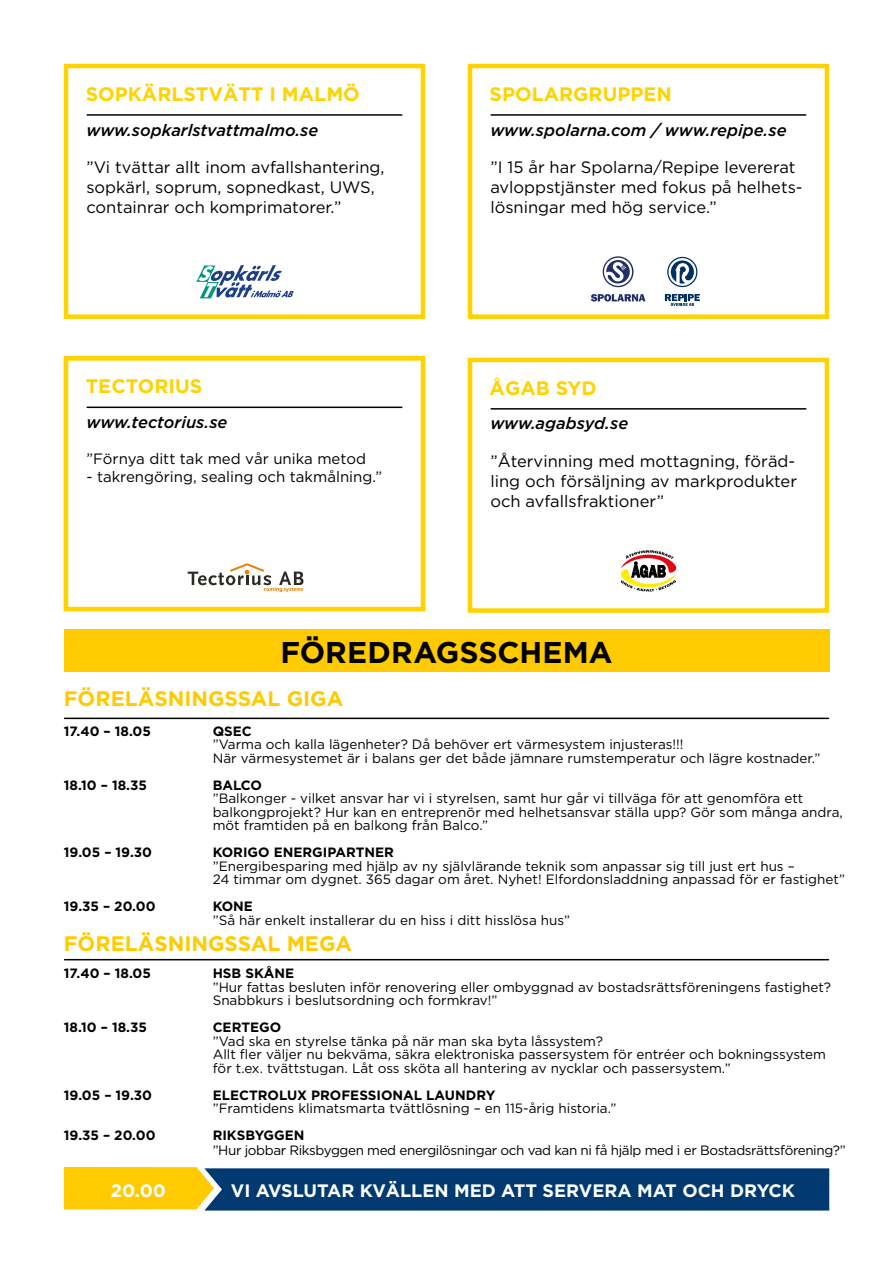
<style>
.page{position:relative;width:893px;height:1263px;background:#fff}
.page>*{position:absolute;margin:0;border:0;box-sizing:border-box;transform-origin:0 0}
.t1{font:700 30px "Gotham";color:#000}
.t2{font:700 24px "Gotham";color:#ffd300}
.t3{font:700 21px "Gotham";color:#ffcb00}
.t4{font:700 19.5px "Gotham";color:#ffd300}
.t5{font:700 18px "Gotham";color:#fff}
.t6{font:16.5px/19.8px "Gotham";color:#000}
.t7{font:italic 500 16.5px "Gotham";color:#000}
.t8{font:15px "Gotham";color:#000}
.t9{font:13.5px/13.5px "Gotham";color:#000}
.t10{font:700 13.5px "Gotham";color:#000}
.t11{font:13.5px "Gotham";letter-spacing:-.03em;color:#000}
</style>
<div class="page">
<div style="left:64px;top:64px;width:361px;height:255px;border:4px solid #ffd300"></div>
<hr style="left:87px;top:114px;width:315px;height:2px;background:#000">
<svg style="left:196px;top:265px;width:98px;height:33px"></svg>
<div style="left:468px;top:64px;width:361px;height:255px;border:4px solid #ffd300"></div>
<hr style="left:491px;top:114px;width:315px;height:2px;background:#000">
<svg style="left:603px;top:256px;width:30px;height:31px"></svg>
<svg style="left:604px;top:258px;width:28px;height:28px"></svg>
<svg style="left:591px;top:294px;width:54px;height:7px"></svg>
<svg style="left:667px;top:257px;width:30px;height:30px"></svg>
<svg style="left:668px;top:258px;width:28px;height:28px"></svg>
<svg style="left:665px;top:294px;width:35px;height:12px"></svg>
<div style="left:468px;top:358px;width:361px;height:255px;border:4px solid #ffd300"></div>
<hr style="left:491px;top:408px;width:315px;height:2px;background:#000">
<svg style="left:621px;top:550px;width:55px;height:41px"></svg>
<svg style="left:64px;top:1167px;width:765px;height:43px;background:#385b61"></svg>
<hr style="left:65px;top:718px;width:763px;height:1px;background:#000">
<div style="left:64px;top:629px;width:765px;height:42px;background:#ffcb00"></div>
<hr style="left:65px;top:959px;width:763px;height:1px;background:#000">
<div style="left:64px;top:356px;width:361px;height:255px;border:4px solid #ffd300"></div>
<hr style="left:87px;top:407px;width:315px;height:1px;background:#000">
<svg style="left:188px;top:563px;width:115px;height:29px"></svg>
<h3 class="t4" style="left:86px;top:82px;width:276px">SOPKÄRLSTVÄTT I MALMÖ</h3>
<p class="t7" style="left:86px;top:120px;width:233px">www.sopkarlstvattmalmo.se</p>
<p class="t6" style="left:86px;top:157px;width:300px">”Vi tvättar allt inom avfallshantering, sopkärl, soprum, sopnedkast, UWS, containrar och komprimatorer.”</p>
<h3 class="t4" style="left:86px;top:375px;width:118px">TECTORIUS</h3>
<p class="t7" style="left:86px;top:411px;width:143px">www.tectorius.se</p>
<p class="t8" style="left:86px;top:450px;width:281px">”Förnya ditt tak med vår unika metod</p>
<p class="t8" style="left:86px;top:468px;width:297px">- takrengöring, sealing och takmålning.”</p>
<h2 class="t2" style="left:86px;top:375px;width:61px">IREC</h2>
<p class="t7" style="left:132px;top:411px;width:55px">irec.se</p>
<p class="t6" style="left:86px;top:450px;width:314px">”VI HAR FRAMTIDENS SYSTEM FÖR<br>MODERN AVFALLSHANTERING. Brett</p>
<h3 class="t4" style="left:490px;top:82px;width:184px">SPOLARGRUPPEN</h3>
<p class="t7" style="left:490px;top:120px;width:298px">www.spolarna.com / www.repipe.se</p>
<p class="t6" style="left:490px;top:157px;width:314px">”I 15 år har Spolarna/Repipe levererat avloppstjänster med fokus på helhets&shy;lösningar med hög service.”</p>
<h3 class="t4" style="left:490px;top:376px;width:109px">ÅGAB SYD</h3>
<p class="t7" style="left:490px;top:414px;width:139px">www.agabsyd.se</p>
<p class="t6" style="left:490px;top:451px;width:308px;text-align:justify">”Återvinning med mottagning, föräd&shy;ling och försäljning av markprodukter och avfallsfraktioner”</p>
<h1 class="t1" style="left:281px;top:635px;width:334px">FÖREDRAGSSCHEMA</h1>
<h3 class="t3" style="left:64px;top:686px;width:281px">FÖRELÄSNINGSSAL GIGA</h3>
<p class="t10" style="left:64px;top:723px;width:89px">17.40 – 18.05</p>
<p class="t10" style="left:213px;top:723px;width:41px">QSEC</p>
<p class="t9" style="left:213px;top:737px;width:609px">”Varma och kalla lägenheter? Då behöver ert värmesystem injusteras!!!<br>När värmesystemet är i balans ger det både jämnare rumstemperatur och lägre kostnader.”</p>
<p class="t10" style="left:64px;top:777px;width:85px">18.10 – 18.35</p>
<p class="t10" style="left:213px;top:777px;width:51px">BALCO</p>
<p class="t9" style="left:213px;top:791px;width:632px">”Balkonger - vilket ansvar har vi i styrelsen, samt hur går vi tillväga för att genomföra ett balkongprojekt? Hur kan en entreprenör med helhetsansvar ställa upp? Gör som många andra, möt framtiden på en balkong från Balco.”</p>
<p class="t10" style="left:64px;top:844px;width:90px">19.05 – 19.30</p>
<p class="t10" style="left:213px;top:844px;width:183px">KORIGO ENERGIPARTNER</p>
<p class="t9" style="left:213px;top:859px;width:634px">”Energibesparing med hjälp av ny självlärande teknik som anpassar sig till just ert hus –<br>24 timmar om dygnet. 365 dagar om året. Nyhet! Elfordonsladdning anpassad för er fastighet”</p>
<p class="t10" style="left:64px;top:898px;width:93px">19.35 – 20.00</p>
<p class="t10" style="left:213px;top:898px;width:42px">KONE</p>
<p class="t9" style="left:213px;top:914px;width:359px">”Så här enkelt installerar du en hiss i ditt hisslösa hus”</p>
<h3 class="t3" style="left:64px;top:931px;width:290px">FÖRELÄSNINGSSAL MEGA</h3>
<p class="t10" style="left:64px;top:966px;width:89px">17.40 – 18.05</p>
<p class="t10" style="left:213px;top:966px;width:83px">HSB SKÅNE</p>
<p class="t9" style="left:213px;top:980px;width:620px">”Hur fattas besluten inför renovering eller ombyggnad av bostadsrättsföreningens fastighet?<br>Snabbkurs i beslutsordning och formkrav!”</p>
<p class="t10" style="left:64px;top:1020px;width:85px">18.10 – 18.35</p>
<p class="t10" style="left:213px;top:1020px;width:70px">CERTEGO</p>
<p class="t9" style="left:213px;top:1034px;width:615px">”Vad ska en styrelse tänka på när man ska byta låssystem?<br>Allt fler väljer nu bekväma, säkra elektroniska passersystem för entréer och bokningssystem för t.ex. tvättstugan. Låt oss sköta all hantering av nycklar och passersystem.”</p>
<p class="t10" style="left:64px;top:1087px;width:90px">19.05 – 19.30</p>
<p class="t10" style="left:213px;top:1087px;width:284px">ELECTROLUX PROFESSIONAL LAUNDRY</p>
<p class="t9" style="left:213px;top:1101px;width:405px">”Framtidens klimatsmarta tvättlösning – en 115-årig historia.”</p>
<p class="t10" style="left:64px;top:1128px;width:93px">19.35 – 20.00</p>
<p class="t10" style="left:213px;top:1128px;width:93px">RIKSBYGGEN</p>
<p class="t11" style="left:213px;top:1143px;width:634px">”Hur jobbar Riksbyggen med energilösningar och vad kan ni få hjälp med i er Bostadsrättsförening?”</p>
<h3 class="t5" style="left:111px;top:1180px;width:57px">20.00</h3>
<h3 class="t5" style="left:231px;top:1180px;width:566px">VI AVSLUTAR KVÄLLEN MED ATT SERVERA MAT OCH DRYCK</h3>
</div>
